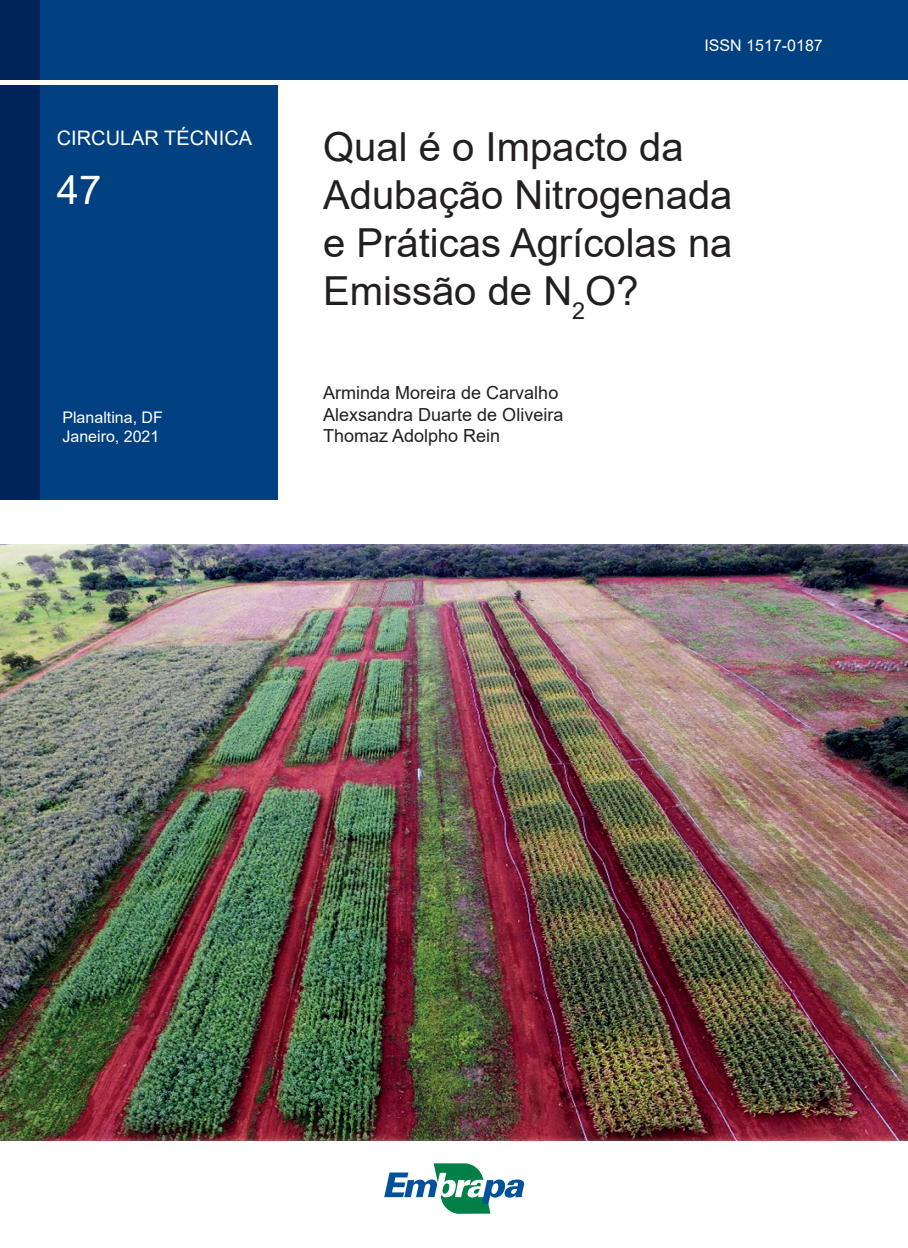
<style>
.page{position:relative;width:908px;height:1248px;background:#fff}
.page>*{position:absolute;margin:0;border:0;box-sizing:border-box;transform-origin:0 0}
.t1{font:40px/48px "Arial";color:#231f20}
.t2{font:40px "Arial";color:#fff}
.t3{font:20px "Arial";color:#fff}
.t4{font:18px/21.6px "Arial";color:#231f20}
.t5{font:16px/19.2px "Arial";color:#fff}
</style>
<div class="page">
<div style="left:0;top:0;width:907px;height:79px;background:#014081"></div>
<svg style="left:384px;top:1163px;width:140px;height:50px"></svg>
<div style="left:0;top:85px;width:277px;height:414px;background:#014081"></div>
<div style="left:0;top:85px;width:40px;height:414px;background:#002359"></div>
<div style="left:0;top:0;width:40px;height:79px;background:#002359"></div>
<img style="left:0;top:544px;width:907px;height:596px">
<p class="t3" style="left:57px;top:124px;width:197px">CIRCULAR TÉCNICA</p>
<h1 class="t2" style="left:57px;top:163px;width:46px">47</h1>
<p class="t5" style="left:62px;top:408px;width:102px">Planaltina, DF<br>Janeiro, 2021</p>
<p class="t5" style="left:704px;top:36px;width:120px">ISSN 1517-0187</p>
<h1 class="t1" style="left:323px;top:123px;width:411px">Qual é o Impacto da<br>Adubação Nitrogenada e Práticas Agrícolas na<br>Emissão de N<sub>2</sub>O?</h1>
<p class="t4" style="left:323px;top:382px;width:242px">Arminda Moreira de Carvalho<br>Alexsandra Duarte de Oliveira<br>Thomaz Adolpho Rein</p>
</div>
